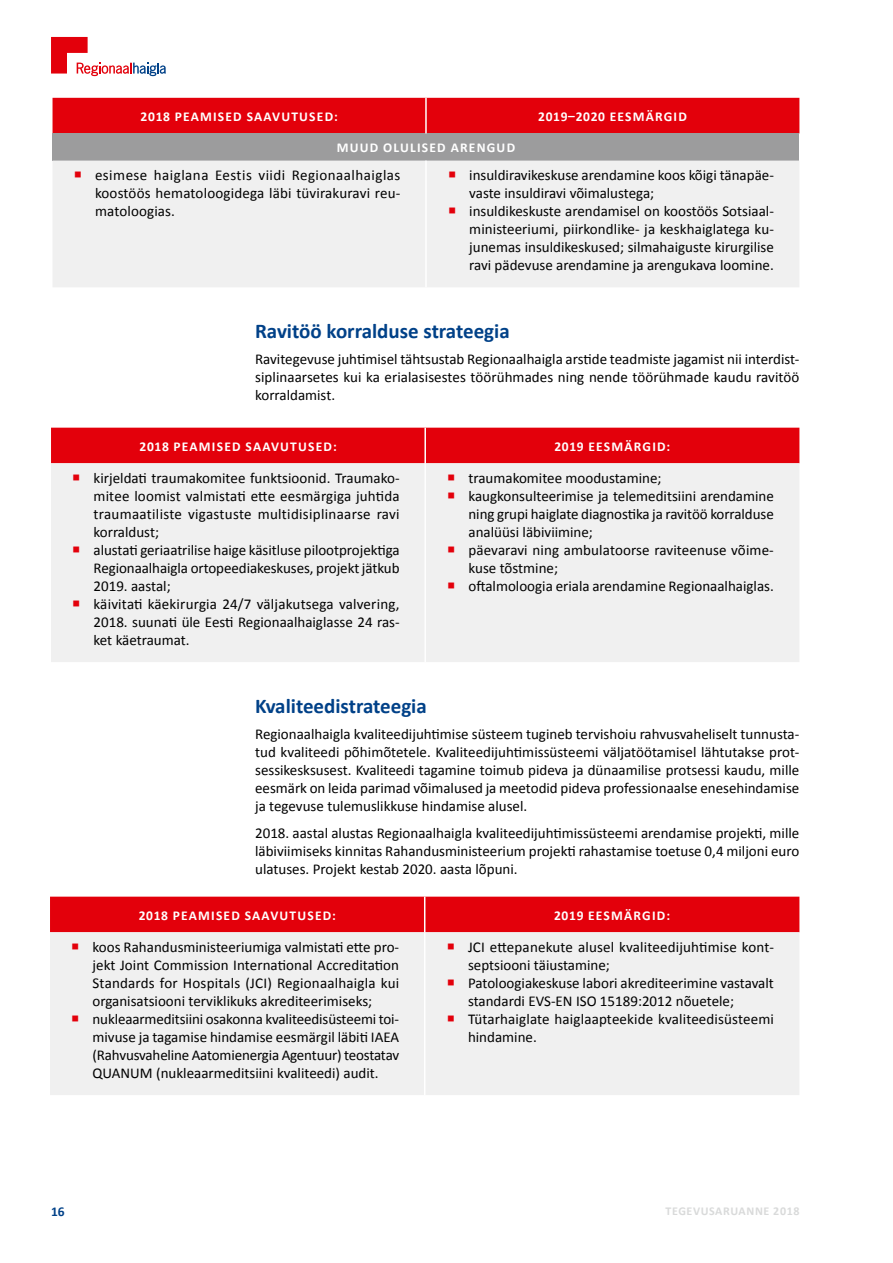
<style>
.page{position:relative;width:893px;height:1263px;background:#fff}
.page>*{position:absolute;margin:0;border:0;box-sizing:border-box;transform-origin:0 0}
.t1{font:700 21px "Calibri";color:#004188}
.t2{font:15px/18px "Calibri";color:#000}
.t3{font:700 13.5px "Calibri";letter-spacing:.055em;color:#fff}
.t4{font:700 13.5px "Calibri";letter-spacing:.09em;color:#fff}
.t5{font:700 13.5px "Calibri";color:#004188}
.t6{font:700 12px "Calibri";letter-spacing:.05em;color:#d9dada}
</style>
<div class="page">
<svg style="left:51px;top:37px;width:115px;height:39px"></svg>
<div style="left:53px;top:98px;width:746px;height:35px;background:#e3000b"></div>
<div style="left:53px;top:133px;width:746px;height:28px;background:#9c9c9d"></div>
<div style="left:53px;top:161px;width:746px;height:126px;background:#f0f0f0"></div>
<hr style="left:425px;top:98px;width:2px;height:35px;background:#fff">
<hr style="left:425px;top:161px;width:2px;height:126px;background:#fff">
<div style="left:51px;top:428px;width:748px;height:35px;background:#e3000b"></div>
<div style="left:51px;top:463px;width:748px;height:199px;background:#f0f0f0"></div>
<hr style="left:424px;top:463px;width:2px;height:199px;background:#fff">
<hr style="left:424px;top:428px;width:2px;height:35px;background:#fff">
<div style="left:50px;top:897px;width:749px;height:35px;background:#e3000b"></div>
<div style="left:50px;top:932px;width:749px;height:163px;background:#f0f0f0"></div>
<hr style="left:424px;top:932px;width:1px;height:163px;background:#fff">
<hr style="left:424px;top:897px;width:1px;height:35px;background:#fff">
<svg style="left:75px;top:172px;width:6px;height:6px"></svg>
<svg style="left:449px;top:172px;width:6px;height:6px"></svg>
<svg style="left:449px;top:208px;width:6px;height:6px"></svg>
<svg style="left:74px;top:475px;width:5px;height:5px"></svg>
<svg style="left:74px;top:547px;width:5px;height:5px"></svg>
<svg style="left:74px;top:601px;width:5px;height:5px"></svg>
<svg style="left:448px;top:475px;width:6px;height:5px"></svg>
<svg style="left:448px;top:493px;width:6px;height:5px"></svg>
<svg style="left:448px;top:547px;width:6px;height:5px"></svg>
<svg style="left:448px;top:583px;width:6px;height:5px"></svg>
<svg style="left:73px;top:943px;width:5px;height:6px"></svg>
<svg style="left:73px;top:1015px;width:5px;height:6px"></svg>
<svg style="left:448px;top:943px;width:6px;height:6px"></svg>
<svg style="left:448px;top:979px;width:6px;height:6px"></svg>
<svg style="left:448px;top:1015px;width:6px;height:6px"></svg>
<p class="t3" style="left:141px;top:108px;width:44px">2018 PEAMISED</p>
<p class="t3" style="left:247px;top:108px;width:10px">SAAVUTUSED</p>
<p class="t3" style="left:334px;top:108px;width:5px">:</p>
<p class="t3" style="left:538px;top:108px;width:150px">2019–2020 EESMÄRG ID</p>
<p class="t4" style="left:337px;top:139px;width:180px">MUUD OLULISED ARENGUD</p>
<p class="t2" style="left:95px;top:166px;width:307px;text-align:justify">esimese haiglana Eestis viidi Regionaalhaiglas koostöös hematoloogidega läbi tüvirakuravi reu&shy;matoloogias.</p>
<p class="t2" style="left:469px;top:166px;width:306px">insuldiravikeskuse arendamine koos kõigi tänapäe&shy;vaste insuldiravi võimalustega;<br>insuldikeskuste arendamisel on koostöös Sotsiaal&shy;ministeeriumi, piirkondlike- ja keskhaiglatega ku&shy;junemas insuldikeskused; silmahaiguste kirurgilise ravi pädevuse arendamine ja arengukava loomine.</p>
<h1 class="t1" style="left:255px;top:318px;width:256px">RAVITÖÖ KORRALDUSE STRATEEGIA</h1>
<p class="t2" style="left:255px;top:350px;width:546px;text-align:justify">Ravitegevuse juhtimisel tähtsustab Regionaalhaigla arstide teadmiste jagamist nii interdist&shy;siplinaarsetes kui ka erialasisestes töörühmades ning nende töörühmade kaudu ravitöö korraldamist.</p>
<p class="t3" style="left:140px;top:438px;width:44px">2018 PEAMISED</p>
<p class="t3" style="left:246px;top:438px;width:10px">SAAVUTUSED</p>
<p class="t3" style="left:333px;top:438px;width:5px">:</p>
<p class="t3" style="left:554px;top:438px;width:44px">2019 EESMÄRGID</p>
<p class="t3" style="left:667px;top:438px;width:5px">:</p>
<p class="t2" style="left:94px;top:468px;width:308px">kirjeldati traumakomitee funktsioonid. Traumako&shy;mitee loomist valmistati ette eesmärgiga juhtida traumaatiliste vigastuste multidisiplinaarse ravi korraldust;<br>alustati geriaatrilise haige käsitluse pilootprojektiga Regionaalhaigla ortopeediakeskuses, projekt jätkub 2019. aastal;<br>käivitati käekirurgia 24/7 väljakutsega valvering, 2018. suunati üle Eesti Regionaalhaiglasse 24 ras&shy;ket käetraumat.</p>
<p class="t2" style="left:468px;top:468px;width:307px">traumakomitee moodustamine; kaugkonsulteerimise ja telemeditsiini arendamine ning grupi haiglate diagnostika ja ravitöö korralduse analüüsi läbiviimine;<br>päevaravi ning ambulatoorse raviteenuse võime&shy;kuse tõstmine;<br>oftalmoloogia eriala arendamine Regionaalhaiglas.</p>
<h1 class="t1" style="left:255px;top:693px;width:173px">KVALITEEDISTRATEEGIA</h1>
<p class="t2" style="left:255px;top:724px;width:546px;text-align:justify">Regionaalhaigla kvaliteedijuhtimise süsteem tugineb tervishoiu rahvusvaheliselt tunnusta&shy;tud kvaliteedi põhimõtetele. Kvaliteedijuhtimissüsteemi väljatöötamisel lähtutakse prot&shy;sessikesksusest. Kvaliteedi tagamine toimub pideva ja dünaamilise protsessi kaudu, mille eesmärk on leida parimad võimalused ja meetodid pideva professionaalse enesehindamise ja tegevuse tulemuslikkuse hindamise alusel.</p>
<p class="t2" style="left:255px;top:823px;width:546px;text-align:justify">2018. aastal alustas Regionaalhaigla kvaliteedijuhtimissüsteemi arendamise projekti, mille läbiviimiseks kinnitas Rahandusministeerium projekti rahastamise toetuse 0,4 miljoni euro ulatuses. Projekt kestab 2020. aasta lõpuni.</p>
<p class="t3" style="left:139px;top:907px;width:44px">2018 PEAMISED</p>
<p class="t3" style="left:245px;top:907px;width:10px">SAAVUTUSED</p>
<p class="t3" style="left:332px;top:907px;width:5px">:</p>
<p class="t3" style="left:554px;top:907px;width:44px">2019 EESMÄRGID</p>
<p class="t3" style="left:666px;top:907px;width:5px">:</p>
<p class="t2" style="left:93px;top:937px;width:308px">koos Rahandusministeeriumiga valmistati ette pro&shy;jekt Joint Commission International Accreditation Standards for Hospitals (JCI) Regionaalhaigla kui organisatsiooni terviklikuks akrediteerimiseks; nukleaarmeditsiini osakonna kvaliteedisüsteemi toi&shy;mivuse ja tagamise hindamise eesmärgil läbiti IAEA (Rahvusvaheline Aatomienergia Agentuur) teostatav QUANUM (nukleaarmeditsiini kvaliteedi) audit.</p>
<p class="t2" style="left:468px;top:937px;width:307px">JCI ettepanekute alusel kvaliteedijuhtimise kont&shy;septsiooni täiustamine;<br>Patoloogiakeskuse labori akrediteerimine vastavalt standardi EVS-EN ISO 15189:2012 nõuetele; Tütarhaiglate haiglaapteekide kvaliteedisüsteemi hindamine.</p>
<p class="t5" style="left:51px;top:1203px;width:15px">16</p>
<p class="t6" style="left:665px;top:1203px;width:135px">TEGEVUSARUANNE 2018</p>
</div>
